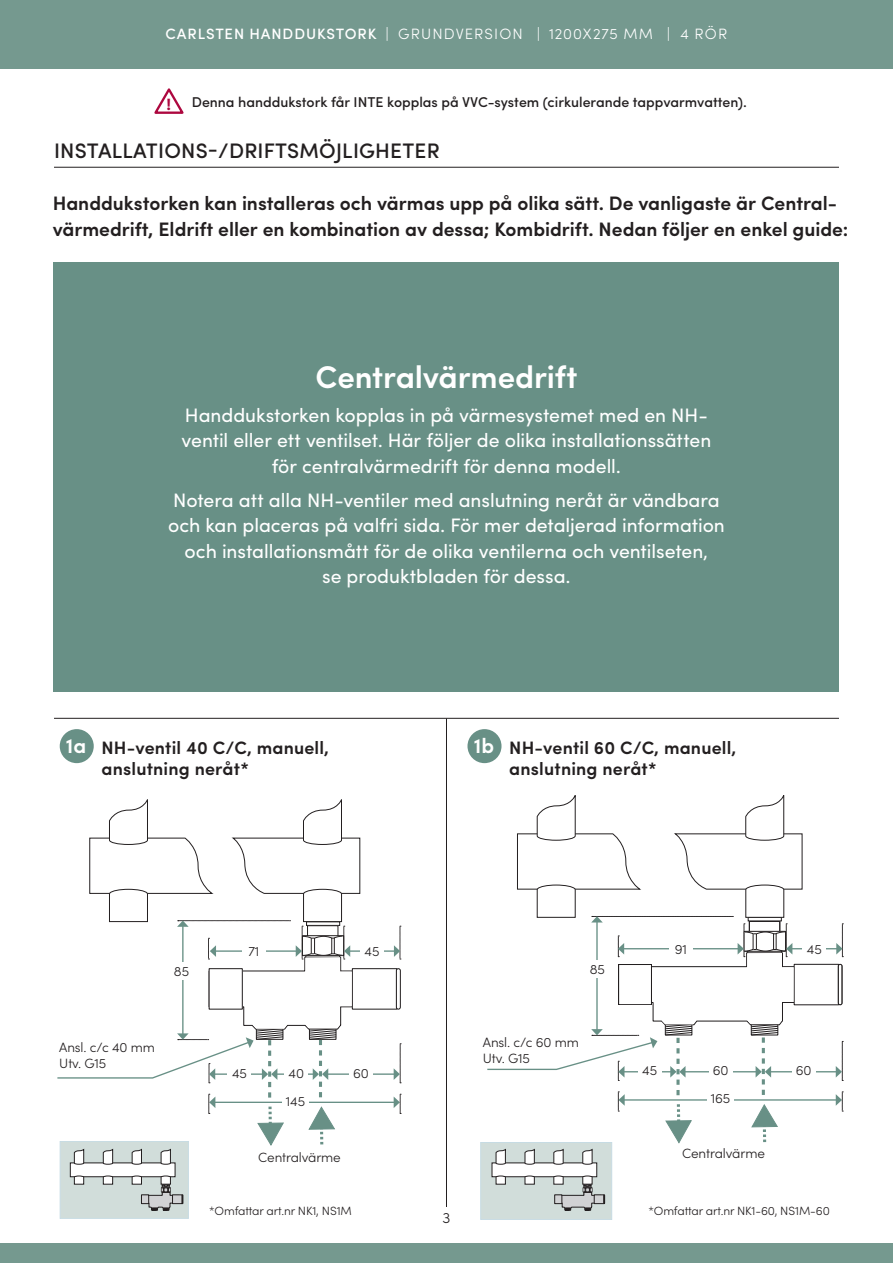
<style>
.page{position:relative;width:893px;height:1263px;background:#fff}
.page>*{position:absolute;margin:0;border:0;box-sizing:border-box;transform-origin:0 0}
.sid_2_tabell_fakta{font:600 31.5px "Sofia Pro";letter-spacing:-.005em;color:#fff}
.sid_2_h2_blå_med_lin{font:500 21px "Sofia Pro";letter-spacing:.01em;color:#231f20}
.sid_2_tabell_fakta-2{font:600 21px "Sofia Pro";color:#fff}
.sid_2_tabell_fakta-3{font:19.5px/25.5px "Sofia Pro";letter-spacing:-.005em;color:#fff;text-align:center}
.sid_2_tabell_fakta-4{font:600 19.5px/25.5px "Sofia Pro";letter-spacing:-.005em;color:#231f20}
.sid_2_tabell_fakta-5{font:600 18px/21px "Sofia Pro";letter-spacing:.01em;color:#231f20}
.t1{font:700 16.35px "Sofia Pro";color:#ad083f}
.sid_2_h2{font:300 15px "Sofia Pro";letter-spacing:.075em;color:#fff}
.t2{font:300 15px "Sofia Pro";color:#231f20}
.sid_2_Varningstext{font:500 14.25px "Sofia Pro";color:#231f20}
.sid_2_h2_högerställd{font:300 13.5px "Sofia Pro";letter-spacing:-.01em;color:#231f20}
.sid_2_h2_högerställd-2{font:300 12px "Sofia Pro";letter-spacing:-.01em;color:#231f20}
.s1{font-weight:500}
</style>
<div class="page">
<div style="left:0;top:0;width:893px;height:68px;background:#75998f"></div>
<div style="left:0;top:1244px;width:893px;height:19px;background:#75998f"></div>
<div style="left:60px;top:1141px;width:129px;height:77px;background:#d1ddda"></div>
<div style="left:480px;top:1142px;width:132px;height:77px;background:#d1ddda"></div>
<hr style="left:54px;top:167px;width:785px;height:1px;background:#231f20">
<hr style="left:446px;top:718px;width:1px;height:489px;background:#231f20">
<hr style="left:54px;top:718px;width:785px;height:1px;background:#231f20">
<div style="left:54px;top:262px;width:785px;height:430px;background:#689086"></div>
<div style="left:60px;top:729px;width:34px;height:34px;background:#689086;border-radius:50%"></div>
<div style="left:467px;top:729px;width:34px;height:34px;background:#689086;border-radius:50%"></div>
<svg style="left:154px;top:88px;width:30px;height:26px"></svg>
<svg style="left:486px;top:795px;width:357px;height:348px"></svg>
<div style="left:70px;top:1163px;width:105px;height:14px;background:#fff"></div>
<div style="left:70px;top:1162px;width:105px;height:15px;border:1px solid #231f20"></div>
<svg style="left:103px;top:1175px;width:10px;height:10px"></svg>
<svg style="left:74px;top:1175px;width:10px;height:10px"></svg>
<svg style="left:131px;top:1175px;width:52px;height:35px"></svg>
<svg style="left:57px;top:799px;width:344px;height:366px"></svg>
<div style="left:492px;top:1163px;width:105px;height:14px;background:#fff"></div>
<div style="left:492px;top:1162px;width:105px;height:15px;border:1px solid #231f20"></div>
<svg style="left:524px;top:1175px;width:11px;height:10px"></svg>
<svg style="left:495px;top:1175px;width:11px;height:10px"></svg>
<svg style="left:553px;top:1149px;width:11px;height:16px"></svg>
<svg style="left:524px;top:1149px;width:11px;height:16px"></svg>
<svg style="left:495px;top:1149px;width:11px;height:16px"></svg>
<svg style="left:553px;top:1175px;width:52px;height:35px"></svg>
<svg style="left:582px;top:1149px;width:11px;height:16px"></svg>
<p class="sid_2_h2" style="left:166px;top:23px;width:563px"><span class="s1">CARLSTEN HANDDUKSTORK</span> | GRUNDVERSION | 1200X275 MM | 4 RÖR</p>
<p class="t1" style="left:167px;top:91px;width:6px">!</p>
<p class="sid_2_Varningstext" style="left:192px;top:92px;width:557px">Denna handdukstork får INTE kopplas på VVC-system (cirkulerande tappvarmvatten).</p>
<p class="sid_2_h2_blå_med_lin" style="left:54px;top:135px;width:387px">INSTALLATIONS-/DRIFTSMÖJLIGHETER</p>
<p class="sid_2_tabell_fakta-4" style="left:53px;top:189px;width:797px">Handdukstorken kan installeras och värmas upp på olika sätt. De vanligaste är Central&shy;värmedrift, Eldrift eller en kombination av dessa; Kombidrift. Nedan följer en enkel guide:</p>
<p class="sid_2_tabell_fakta" style="left:315px;top:352px;width:264px">Centralvärmedrift</p>
<p class="sid_2_tabell_fakta-3" style="left:182px;top:401px;width:531px">Handdukstorken kopplas in på värmesystemet med en NH&shy;ventil eller ett ventilset. Här följer de olika installationssätten för centralvärmedrift för denna modell.</p>
<p class="sid_2_tabell_fakta-3" style="left:168px;top:486px;width:558px">Notera att alla NH-ventiler med anslutning neråt är vändbara och kan placeras på valfri sida. För mer detaljerad information och installationsmått för de olika ventilerna och ventilseten,<br>se produktbladen för dessa.</p>
<p class="sid_2_tabell_fakta-2" style="left:66px;top:730px;width:22px">1a</p>
<p class="sid_2_tabell_fakta-2" style="left:474px;top:730px;width:22px">1b</p>
<p class="sid_2_tabell_fakta-5" style="left:509px;top:736px;width:229px">NH-ventil 60 C/C, manuell, anslutning neråt*</p>
<p class="sid_2_tabell_fakta-5" style="left:102px;top:736px;width:229px">NH-ventil 40 C/C, manuell, anslutning neråt*</p>
<p class="sid_2_h2_högerställd" style="left:174px;top:962px;width:17px">85</p>
<p class="sid_2_h2_högerställd" style="left:248px;top:941px;width:13px">71</p>
<p class="sid_2_h2_högerställd" style="left:365px;top:941px;width:16px">45</p>
<p class="sid_2_h2_högerställd" style="left:590px;top:959px;width:17px">85</p>
<p class="sid_2_h2_högerställd" style="left:675px;top:939px;width:14px">91</p>
<p class="sid_2_h2_högerställd" style="left:807px;top:939px;width:16px">45</p>
<p class="sid_2_h2_högerställd" style="left:59px;top:1038px;width:97px">Ansl. c/c 40 mm</p>
<p class="sid_2_h2_högerställd" style="left:59px;top:1054px;width:48px">Utv. G15</p>
<p class="sid_2_h2_högerställd" style="left:483px;top:1032px;width:98px">Ansl. c/c 60 mm</p>
<p class="sid_2_h2_högerställd" style="left:483px;top:1048px;width:49px">Utv. G15</p>
<p class="sid_2_h2_högerställd" style="left:232px;top:1063px;width:16px">45</p>
<p class="sid_2_h2_högerställd" style="left:289px;top:1063px;width:17px">40</p>
<p class="sid_2_h2_högerställd" style="left:353px;top:1063px;width:17px">60</p>
<p class="sid_2_h2_högerställd" style="left:642px;top:1060px;width:16px">45</p>
<p class="sid_2_h2_högerställd" style="left:713px;top:1060px;width:17px">60</p>
<p class="sid_2_h2_högerställd" style="left:796px;top:1060px;width:17px">60</p>
<p class="sid_2_h2_högerställd" style="left:286px;top:1091px;width:21px">145</p>
<p class="sid_2_h2_högerställd" style="left:711px;top:1089px;width:21px">165</p>
<p class="sid_2_h2_högerställd" style="left:258px;top:1148px;width:84px">Centralvärme</p>
<p class="sid_2_h2_högerställd" style="left:682px;top:1143px;width:84px">Centralvärme</p>
<p class="sid_2_h2_högerställd-2" style="left:209px;top:1202px;width:144px">*Omfattar art.nr NK1, NS1M</p>
<p class="sid_2_h2_högerställd-2" style="left:648px;top:1202px;width:183px">*Omfattar art.nr NK1-60, NS1M-60</p>
<p class="t2" style="left:442px;top:1207px;width:9px">3</p>
</div>
